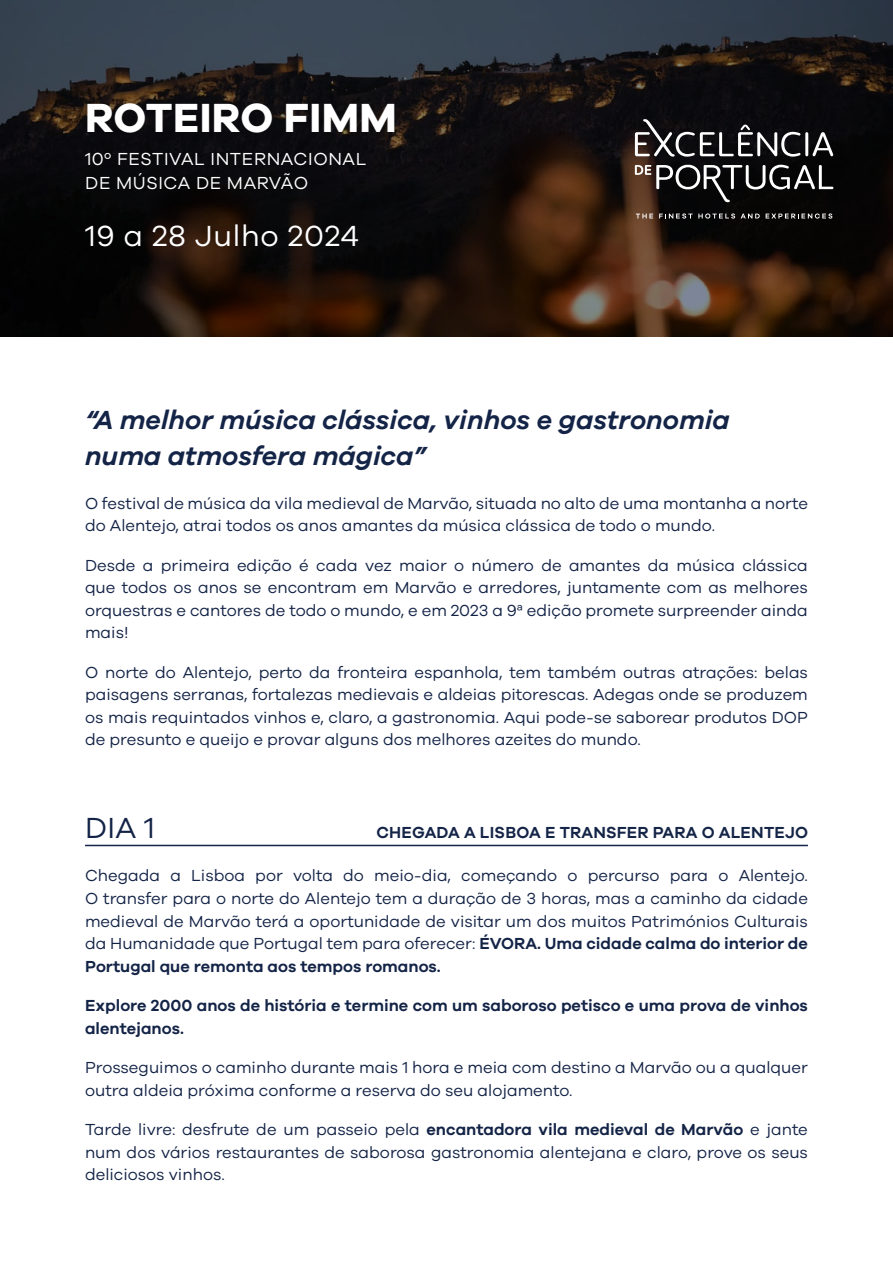
<style>
.page{position:relative;width:893px;height:1263px;background:#fff}
.page>*{position:absolute;margin:0;border:0;box-sizing:border-box;transform-origin:0 0}
.t1{font:700 42px "Galano Grotesque";letter-spacing:.01em;color:#fff}
.t2{font:30px "Galano Grotesque";letter-spacing:.025em;color:#fff}
.t3{font:30px "Galano Grotesque";color:#142447}
.t4{font:italic 600 27px/36px "Galano Grotesque";color:#142447}
.t5{font:18px/24px "Galano Grotesque";letter-spacing:.035em;color:#fff}
.t6{font:16.5px/22.5px "Galano Grotesque";color:#142447;text-align:justify}
.t7{font:600 16.5px/22.5px "Galano Grotesque";color:#142447}
.s1{font-weight:600}
</style>
<div class="page">
<svg style="left:0;top:0;width:893px;height:336px;background:#211c1a"></svg>
<svg style="left:635px;top:119px;width:198px;height:83px;background:#383636"></svg>
<svg style="left:636px;top:214px;width:17px;height:4px"></svg>
<svg style="left:659px;top:213px;width:76px;height:6px"></svg>
<svg style="left:741px;top:214px;width:19px;height:4px"></svg>
<svg style="left:766px;top:213px;width:66px;height:6px"></svg>
<hr style="left:85px;top:845px;width:723px;height:1px;background:#142447">
<h1 class="t1" style="left:85px;top:92px;width:313px">ROTEIRO FIMM</h1>
<p class="t5" style="left:85px;top:146px;width:283px">10º FESTIVAL INTERNACIONAL<br>DE MÚSICA DE MARVÃO</p>
<h2 class="t2" style="left:85px;top:218px;width:276px">19 a 28 Julho 2024</h2>
<h3 class="t4" style="left:85px;top:401px;width:646px">“A melhor música clássica, vinhos e gastronomia numa atmosfera mágica”</h3>
<p class="t6" style="left:85px;top:491px;width:724px">O festival de música da vila medieval de Marvão, situada no alto de uma montanha a norte do Alentejo, atrai todos os anos amantes da música clássica de todo o mundo.</p>
<p class="t6" style="left:85px;top:553px;width:724px">Desde a primeira edição é cada vez maior o número de amantes da música clássica que todos os anos se encontram em Marvão e arredores, juntamente com as melhores orquestras e cantores de todo o mundo, e em 2023 a 9ª edição promete surpreender ainda mais!</p>
<p class="t6" style="left:85px;top:660px;width:724px">O norte do Alentejo, perto da fronteira espanhola, tem também outras atrações: belas paisagens serranas, fortalezas medievais e aldeias pitorescas. Adegas onde se produzem os mais requintados vinhos e, claro, a gastronomia. Aqui pode-se saborear produtos DOP de presunto e queijo e provar alguns dos melhores azeites do mundo.</p>
<h2 class="t3" style="left:85px;top:810px;width:71px">DIA 1</h2>
<p class="t7" style="left:377px;top:820px;width:433px">CHEGADA A LISBOA E TRANSFER PARA O ALENTEJO</p>
<p class="t6" style="left:85px;top:864px;width:724px">Chegada a Lisboa por volta do meio-dia, começando o percurso para o Alentejo.<br>O transfer para o norte do Alentejo tem a duração de 3 horas, mas a caminho da cidade medieval de Marvão terá a oportunidade de visitar um dos muitos Patrimónios Culturais da Humanidade que Portugal tem para oferecer: <span class="s1">ÉVORA. Uma cidade calma do interior de Portugal que remonta aos tempos romanos.</span></p>
<p class="t7" style="left:85px;top:994px;width:724px">Explore 2000 anos de história e termine com um saboroso petisco e uma prova de vinhos alentejanos.</p>
<p class="t6" style="left:85px;top:1056px;width:724px">Prosseguimos o caminho durante mais 1 hora e meia com destino a Marvão ou a qualquer outra aldeia próxima conforme a reserva do seu alojamento.</p>
<p class="t6" style="left:85px;top:1118px;width:724px">Tarde livre: desfrute de um passeio pela <span class="s1">encantadora vila medieval de Marvão</span> e jante num dos vários restaurantes de saborosa gastronomia alentejana e claro, prove os seus deliciosos vinhos.</p>
</div>
